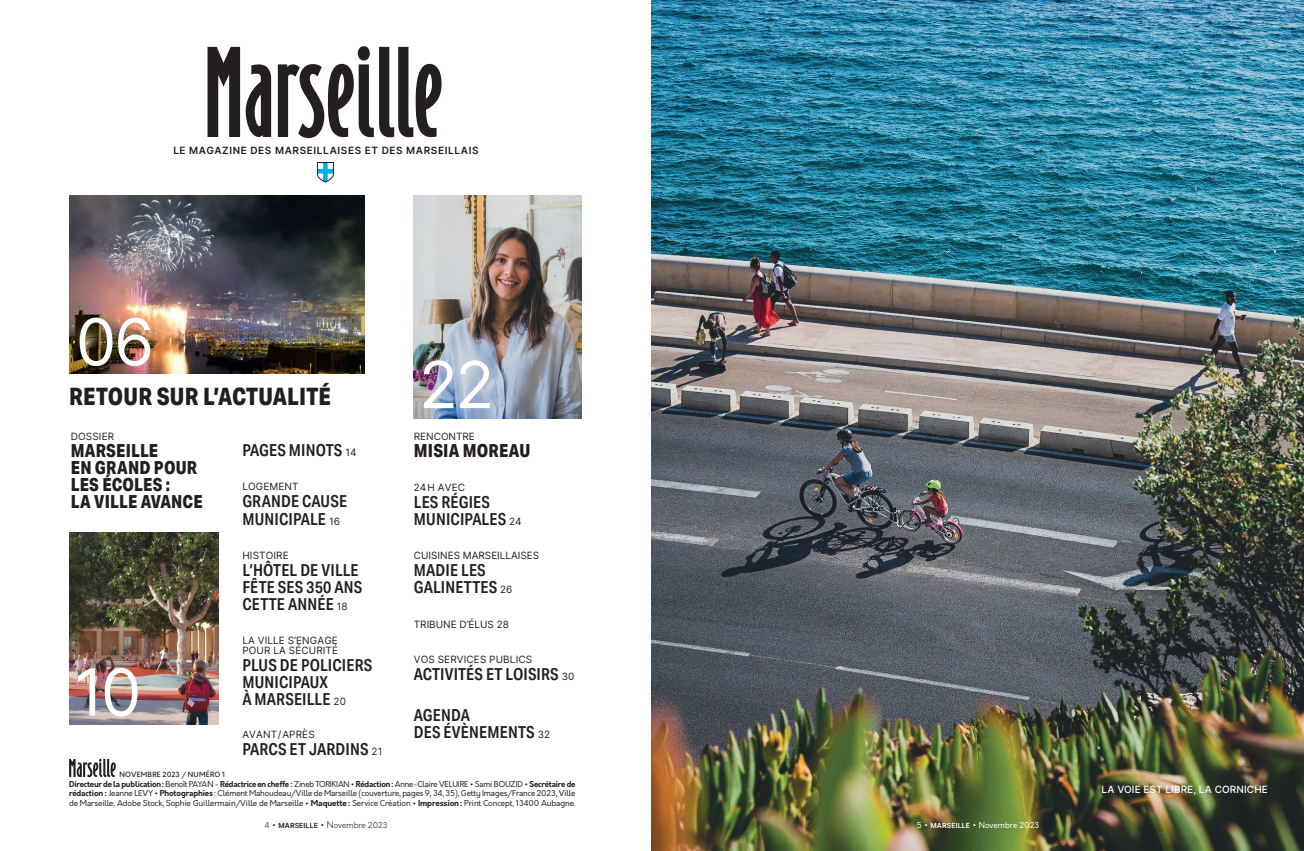
<style>
.page{position:relative;width:1304px;height:851px;background:#fff}
.page>*{position:absolute;margin:0;border:0;box-sizing:border-box;transform-origin:0 0}
.t1{font:64.8px "Inter";color:#fff}
.t2{font:800 24px "Aktiv Grotesk Cd";letter-spacing:.01em;color:#231f20}
.t3{font:800 18px/17px "Aktiv Grotesk Cd";letter-spacing:.01em;color:#231f20}
.t4{font:600 16.5px/17px "Aktiv Grotesk Cd";letter-spacing:.01em;color:#231f20}
.t5{font:10px/10px "Inter";letter-spacing:.01em;color:#231f20}
.t6{font:600 10px "Inter";letter-spacing:.06em;color:#231f20}
.t7{font:500 10px "Inter";letter-spacing:.01em;color:#fff}
.t8{font:8px/9.5px "Orkney";letter-spacing:-.01em;color:#231f20;text-align:justify}
.t9{font:300 8px "Orkney";color:#231f20}
.t10{font:8px "Orkney";color:#fff}
.t11{font:500 7px "Orkney";letter-spacing:.04em;color:#231f20}
.s1{font-family:"Inter";font-weight:400;font-size:10px}
.s2{font-weight:700}
.s3{font-size:9px}
.s4{font-family:"Inter";font-weight:600;font-size:7px}
.s5{font-weight:300;font-size:9px}
</style>
<div class="page">
<img style="left:652px;top:0;width:652px;height:850px">
<svg style="left:317px;top:162px;width:17px;height:20px"></svg>
<img style="left:70px;top:196px;width:295px;height:177px">
<svg style="left:208px;top:47px;width:32px;height:90px"></svg>
<svg style="left:278px;top:46px;width:164px;height:92px"></svg>
<svg style="left:246px;top:64px;width:25px;height:73px"></svg>
<img style="left:414px;top:196px;width:168px;height:222px">
<img style="left:69px;top:532px;width:149px;height:192px">
<svg style="left:69px;top:758px;width:47px;height:19px"></svg>
<p class="t6" style="left:173px;top:143px;width:307px">LE MAGAZINE DES MARSEILLAISES ET DES MARSEILLAIS</p>
<h1 class="t1" style="left:76px;top:295px;width:80px">06</h1>
<h2 class="t2" style="left:69px;top:381px;width:263px">RETOUR SUR L’ACTUALITÉ</h2>
<p class="t5" style="left:71px;top:430px;width:45px">DOSSIER</p>
<h3 class="t3" style="left:71px;top:441px;width:133px">MARSEILLE<br>EN GRAND POUR<br>LES ÉCOLES :<br>LA VILLE AVANCE</h3>
<h1 class="t1" style="left:74px;top:645px;width:69px">10</h1>
<h3 class="t4" style="left:242px;top:442px;width:116px">PAGES MINOTS <span class="s1">14</span></h3>
<p class="t5" style="left:242px;top:481px;width:58px">LOGEMENT</p>
<h3 class="t4" style="left:242px;top:493px;width:106px">GRANDE CAUSE<br>MUNICIPALE <span class="s1">16</span></h3>
<p class="t5" style="left:242px;top:549px;width:48px">HISTOIRE</p>
<h3 class="t4" style="left:242px;top:561px;width:121px">L’HÔTEL DE VILLE<br>FÊTE SES 350 ANS<br>CETTE ANNÉE <span class="s1">18</span></h3>
<p class="t5" style="left:242px;top:634px;width:97px">LA VILLE S’ENGAGE<br>POUR LA SÉCURITÉ</p>
<h3 class="t4" style="left:242px;top:656px;width:131px">PLUS DE POLICIERS<br>MUNICIPAUX<br>À MARSEILLE <span class="s1">20</span></h3>
<p class="t5" style="left:242px;top:728px;width:74px">AVANT / APRÈS</p>
<h3 class="t4" style="left:242px;top:740px;width:141px">PARCS ET JARDINS <span class="s1">21</span></h3>
<h1 class="t1" style="left:419px;top:337px;width:77px">22</h1>
<p class="t5" style="left:414px;top:430px;width:63px">RENCONTRE</p>
<h3 class="t3" style="left:414px;top:441px;width:118px">MISIA MOREAU</h3>
<p class="t5" style="left:414px;top:481px;width:53px">24H AVEC</p>
<h3 class="t4" style="left:414px;top:493px;width:109px">LES RÉGIES<br>MUNICIPALES <span class="s1">24</span></h3>
<p class="t5" style="left:414px;top:549px;width:127px">CUISINES MARSEILLAISES</p>
<h3 class="t4" style="left:414px;top:561px;width:100px">MADIE LES<br>GALINETTES <span class="s1">26</span></h3>
<p class="t5" style="left:414px;top:618px;width:97px">TRIBUNE D’ÉLUS 28</p>
<p class="t5" style="left:414px;top:653px;width:120px">VOS SERVICES PUBLICS</p>
<h3 class="t4" style="left:414px;top:665px;width:162px">ACTIVITÉS ET LOISIRS <span class="s1">30</span></h3>
<h3 class="t4" style="left:414px;top:706px;width:138px">AGENDA<br>DES ÉVÈNEMENTS <span class="s1">32</span></h3>
<p class="t11" style="left:119px;top:769px;width:107px">NOVEMBRE 2023 / NUMÉRO 1</p>
<p class="t8" style="left:69px;top:779px;width:508px"><span class="s2">Directeur de la publication:</span> Benoît PAYAN - <span class="s2">Rédactrice en cheffe :</span> Zineb TORIKIAN • <span class="s2">Rédaction:</span> Anne-Claire VELUIRE • Sami BOUZID • <span class="s2">Secrétaire de rédaction :</span> Jeanne LEVY • <span class="s2">Photographies</span>: Clément Mahoudeau/Ville de Marseille (couverture, pages 9, 34, 35), Getty Images/France 2023, Ville de Marseille, Adobe Stock, Sophie Guillermain/Ville de Marseille • <span class="s2">Maquette:</span> Service Création • <span class="s2">Impression:</span> Print Concept, 13400 Aubagne.</p>
<p class="t9" style="left:265px;top:820px;width:124px">4 <span class="s3">•</span> <span class="s4">MARSEILLE</span> <span class="s3">• N</span>ovembre 2023</p>
<p class="t10" style="left:917px;top:820px;width:124px">5 <span class="s5">•</span> <span class="s4">MARSEILLE</span> <span class="s5">•</span> Novembre 2023</p>
<p class="t7" style="left:1101px;top:781px;width:168px">LA VOIE EST LIBRE, LA CORNICHE</p>
</div>
